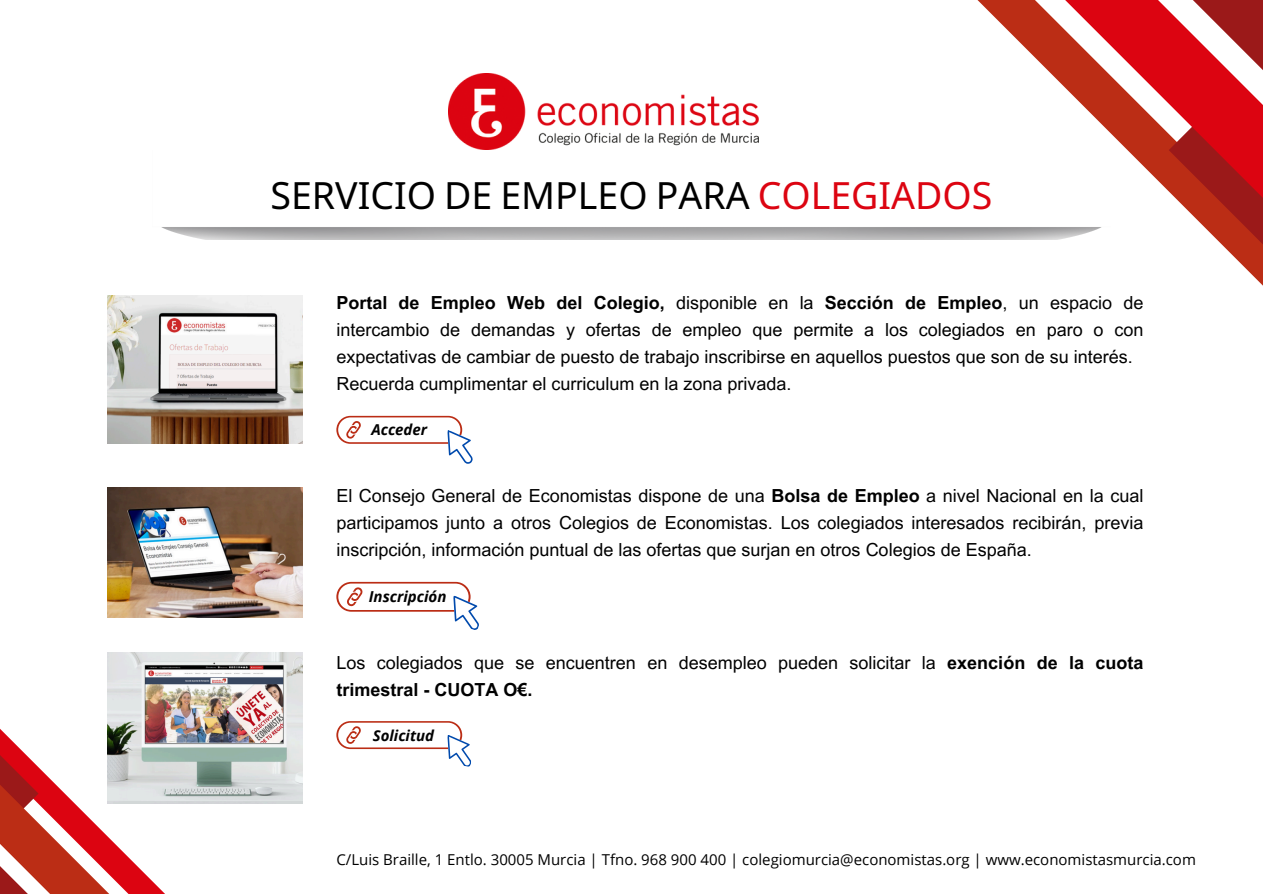
<style>
.page{position:relative;width:1263px;height:894px;background:#fff}
.page>*{position:absolute;margin:0;border:0;box-sizing:border-box;transform-origin:0 0}
.t1{font:37.5px "Noto Sans";color:#000}
.t2{font:18px/27px "Arial MT Pro";color:#000}
.t3{font:15px "Open Sans";color:#000}
.t4{font:italic 700 15px "Open Sans";color:#000}
.s1{color:#dc0411}
.s2{font-weight:700}
</style>
<div class="page">
<svg style="left:336px;top:416px;width:126px;height:27px"></svg>
<div style="left:338px;top:417px;width:122px;height:25px;background:#fff;border-radius:12px"></div>
<svg style="left:346px;top:421px;width:15px;height:17px"></svg>
<svg style="left:442px;top:429px;width:31px;height:35px"></svg>
<svg style="left:336px;top:721px;width:126px;height:27px"></svg>
<div style="left:338px;top:722px;width:122px;height:25px;background:#fff;border-radius:12px"></div>
<svg style="left:346px;top:726px;width:15px;height:17px"></svg>
<svg style="left:443px;top:734px;width:28px;height:33px"></svg>
<svg style="left:336px;top:581px;width:134px;height:30px"></svg>
<div style="left:338px;top:583px;width:131px;height:26px;background:#fff;border-radius:13px"></div>
<svg style="left:347px;top:587px;width:16px;height:19px"></svg>
<svg style="left:448px;top:595px;width:31px;height:35px"></svg>
<img style="left:107px;top:295px;width:195px;height:148px">
<img style="left:107px;top:487px;width:195px;height:130px">
<img style="left:107px;top:652px;width:195px;height:151px">
<svg style="left:946px;top:0;width:147px;height:240px"></svg>
<svg style="left:1208px;top:231px;width:55px;height:55px"></svg>
<svg style="left:1034px;top:0;width:229px;height:231px"></svg>
<svg style="left:0;top:668px;width:180px;height:225px"></svg>
<img style="left:448px;top:73px;width:311px;height:77px">
<p class="t1" style="left:270px;top:169px;width:724px">SERVICIO DE EMPLEO PARA <span class="s1">COLEGIADOS</span></p>
<h2 class="t2" style="left:336px;top:292px;width:808px"><span class="s2">Portal de Empleo Web del Colegio,</span> disponible en la <span class="s2">Sección de Empleo</span>, un espacio de intercambio de demandas y ofertas de empleo que permite a los colegiados en paro o con expectativas de cambiar de puesto de trabajo inscribirse en aquellos puestos que son de su interés.<br>Recuerda cumplimentar el curriculum en la zona privada.</h2>
<h3 class="t4" style="left:371px;top:419px;width:57px">Acceder</h3>
<p class="t2" style="left:336px;top:484px;width:808px;text-align:justify">El Consejo General de Economistas dispone de una <span class="s2">Bolsa de Empleo</span> a nivel Nacional en la cual participamos junto a otros Colegios de Economistas. Los colegiados interesados recibirán, previa inscripción, información puntual de las ofertas que surjan en otros Colegios de España.</p>
<p class="t4" style="left:369px;top:586px;width:79px">Inscripción</p>
<h2 class="t2" style="left:336px;top:650px;width:808px">Los colegiados que se encuentren en desempleo pueden solicitar la <span class="s2">exención de la cuota trimestral - CUOTA O€.</span></h2>
<p class="t4" style="left:373px;top:724px;width:63px">Solicitud</p>
<h3 class="t3" style="left:336px;top:848px;width:861px">C/Luis Braille, 1 Entlo. 30005 Murcia | Tfno. 968 900 400 | colegiomurcia@economistas.org | www.economistasmurcia.com</h3>
</div>
